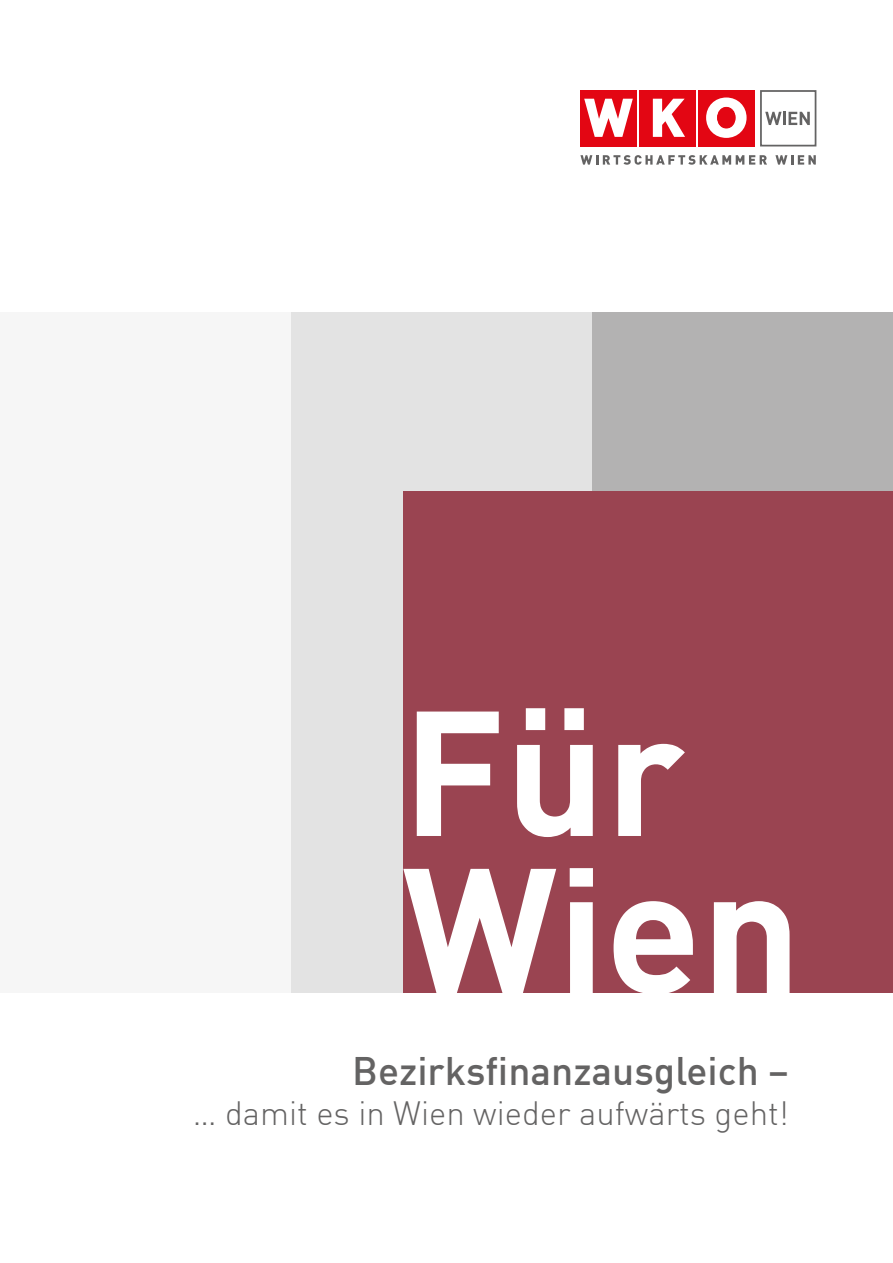
<style>
.page{position:relative;width:893px;height:1263px;background:#fff}
.page>*{position:absolute;margin:0;border:0;box-sizing:border-box;transform-origin:0 0}
.t1{font:700 174.75px/157.4px "DIN";color:#fff}
.t2{font:500 39px "DIN";color:#646363}
.t3{font:300 33px "DIN";color:#646363}
</style>
<div class="page">
<div style="left:0;top:313px;width:301px;height:680px;background:#f6f6f6"></div>
<div style="left:291px;top:313px;width:301px;height:680px;background:#e3e3e3"></div>
<div style="left:592px;top:313px;width:301px;height:680px;background:#b3b2b2"></div>
<div style="left:698px;top:90px;width:56px;height:56px;background:#e30613"></div>
<div style="left:639px;top:90px;width:56px;height:56px;background:#e30613"></div>
<svg style="left:653px;top:99px;width:32px;height:38px"></svg>
<div style="left:580px;top:90px;width:57px;height:56px;background:#e30613"></div>
<svg style="left:584px;top:99px;width:49px;height:38px"></svg>
<svg style="left:706px;top:97px;width:41px;height:41px"></svg>
<svg style="left:760px;top:90px;width:56px;height:56px"></svg>
<svg style="left:580px;top:155px;width:187px;height:10px"></svg>
<svg style="left:775px;top:155px;width:41px;height:10px"></svg>
<div style="left:404px;top:491px;width:489px;height:502px;background:#9a4451"></div>
<h1 class="t1" style="left:402px;top:687px;width:400px">Für<br>Wien</h1>
<p class="t2" style="left:352px;top:1046px;width:438px">Bezirksfinanzausgleich –</p>
<p class="t3" style="left:193px;top:1093px;width:598px">… damit es in Wien wieder aufwärts geht!</p>
</div>
